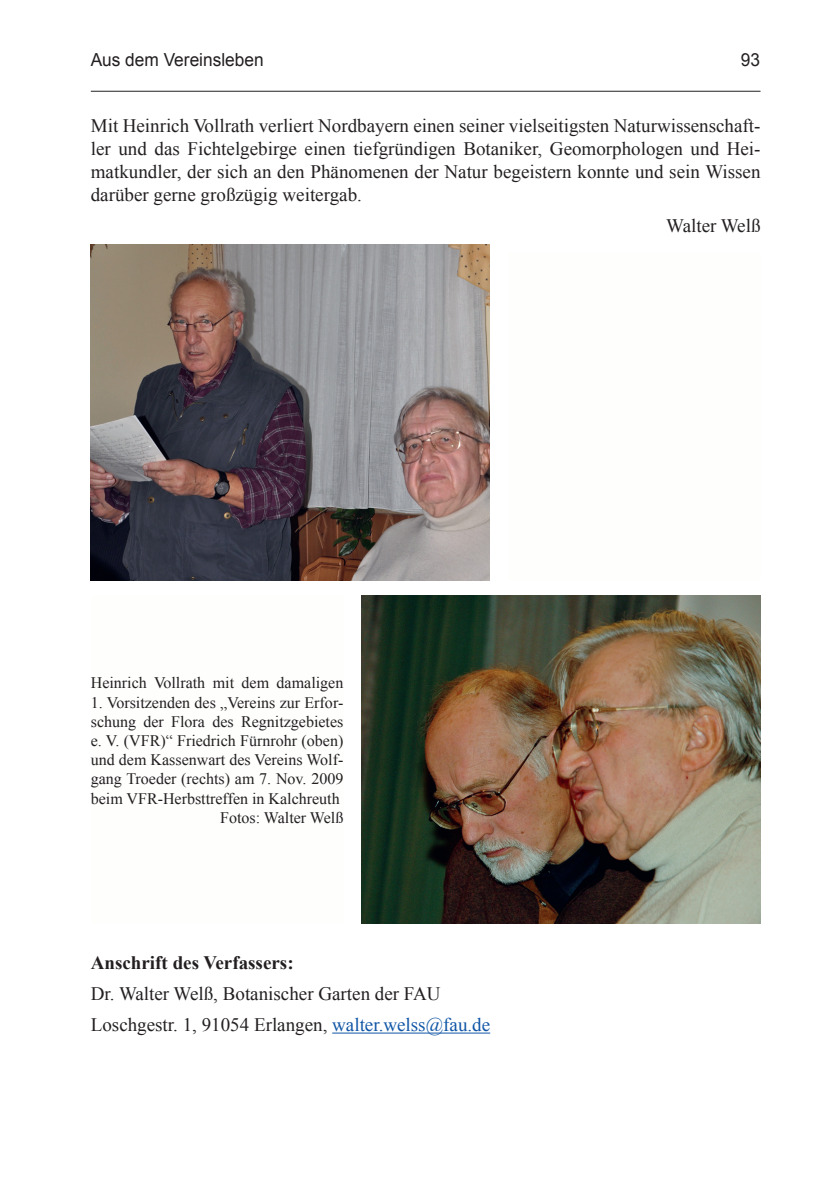
<style>
.page{position:relative;width:840px;height:1191px;background:#fff}
.page>*{position:absolute;margin:0;border:0;box-sizing:border-box;transform-origin:0 0}
.t1{font:19px/22.8px "Times New Roman";color:#231f20;text-align:justify}
.t2{font:700 19px "Times New Roman";color:#231f20}
.t3{font:18px "Arial";color:#231f20;scale:.96 1}
.t4{font:16px/19.2px "Times New Roman";color:#231f20;text-align:right}
.s1{color:#1055a6}
</style>
<div class="page">
<hr style="left:91px;top:91px;width:669px;height:1px;background:#231f20">
<img style="left:361px;top:595px;width:399px;height:328px">
<img style="left:91px;top:244px;width:398px;height:336px">
<hr style="left:332px;top:1032px;width:158px;height:1px;background:#1055a6">
<p class="t3" style="left:91px;top:48px;width:182px">Aus dem Vereinsleben</p>
<p class="t3" style="left:740px;top:48px;width:22px">93</p>
<p class="t1" style="left:91px;top:114px;width:671px">Mit Heinrich Vollrath verliert Nordbayern einen seiner vielseitigsten Naturwissenschaft&shy;ler und das Fichtelgebirge einen tiefgründigen Botaniker, Geomorphologen und Hei&shy;matkundler, der sich an den Phänomenen der Natur begeistern konnte und sein Wissen darüber gerne großzügig weitergab.</p>
<p class="t1" style="left:665px;top:213px;width:96px">Walter Welß</p>
<p class="t4" style="left:91px;top:673px;width:254px">Heinrich Vollrath mit dem damaligen</p>
<p class="t4" style="left:91px;top:692px;width:254px">1. Vorsitzenden des „Vereins zur Erfor&shy;schung der Flora des Regnitzgebietes e. V. (VFR)“ Friedrich Fürnrohr (oben) und dem Kassenwart des Vereins Wolf&shy;gang Troeder (rechts) am 7. Nov. 2009 beim VFR-Herbsttreffen in Kalchreuth Fotos: Walter Welß</p>
<p class="t2" style="left:91px;top:950px;width:204px">Anschrift des Verfassers:</p>
<p class="t1" style="left:91px;top:978px;width:400px;line-height:30.8px">Dr. Walter Welß, Botanischer Garten der FAU<br>Loschgestr. 1, 91054 Erlangen, <span class="s1">walter.welss@fau.de</span></p>
</div>
